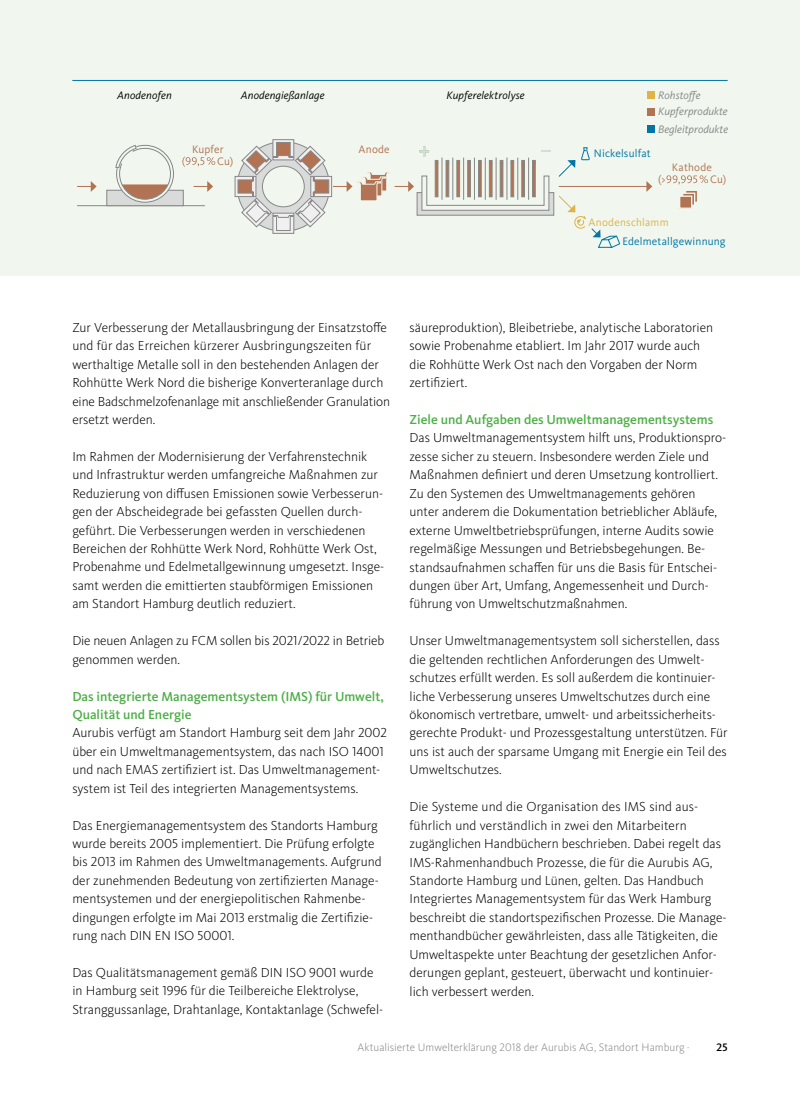
<style>
.page{position:relative;width:800px;height:1106px;background:#fff}
.page>*{position:absolute;margin:0;border:0;box-sizing:border-box;transform-origin:0 0}
.t1{font:300 13.5px/18.5px "Kievit Pro";color:#000}
.t2{font:500 13.5px/18.5px "Kievit Pro";color:#4daf46}
.t3{font:300 11.25px "Kievit Pro";letter-spacing:.005em;color:#868786}
.t4{font:italic 11.25px "Kievit Pro";letter-spacing:.01em;color:#000}
.t5{font:italic 11.25px/16.4px "Kievit Pro";color:#868786}
.t6{font:11.25px "Kievit Pro";letter-spacing:.015em;color:#0075a6}
.t7{font:11.25px "Kievit Pro";letter-spacing:.01em;color:#b17353}
.t8{font:11.25px "Kievit Pro";letter-spacing:.015em;color:#dfb346}
.t9{font:500 11.25px "Kievit Pro";color:#000}
</style>
<div class="page">
<div style="left:0;top:0;width:799px;height:275px;background:#f1f7ee"></div>
<div style="left:646px;top:91px;width:8px;height:8px;background:#dfb346"></div>
<div style="left:646px;top:108px;width:8px;height:8px;background:#b17353"></div>
<div style="left:646px;top:125px;width:8px;height:8px;background:#0075a6"></div>
<hr style="left:558px;top:186px;width:89px;height:1px;background:#b17353">
<svg style="left:646px;top:181px;width:6px;height:11px"></svg>
<svg style="left:193px;top:181px;width:20px;height:11px"></svg>
<svg style="left:77px;top:181px;width:20px;height:11px"></svg>
<svg style="left:182px;top:157px;width:33px;height:10px"></svg>
<svg style="left:666px;top:175px;width:42px;height:9px"></svg>
<div style="left:272px;top:139px;width:22px;height:21px;background:#f0f0f0;border:1px solid #868786"></div>
<svg style="left:235px;top:176px;width:2px;height:21px"></svg>
<svg style="left:686px;top:191px;width:11px;height:11px"></svg>
<svg style="left:683px;top:192px;width:12px;height:13px"></svg>
<div style="left:679px;top:196px;width:12px;height:12px;background:#b17353"></div>
<div style="left:678px;top:195px;width:14px;height:14px;border:1px solid #f1f7ee"></div>
<div style="left:106px;top:190px;width:77px;height:16px;background:#d9dada;border:1px solid #868786"></div>
<svg style="left:115px;top:144px;width:59px;height:58px"></svg>
<svg style="left:237px;top:142px;width:383px;height:106px"></svg>
<hr style="left:72px;top:80px;width:655px;height:1px;background:#0075a6">
<p class="t4" style="left:117px;top:88px;width:56px">Anodenofen</p>
<p class="t4" style="left:241px;top:88px;width:85px">Anodengießanlage</p>
<p class="t4" style="left:446px;top:88px;width:80px">Kupferelektrolyse</p>
<p class="t7" style="left:192px;top:142px;width:33px">Kupfer</p>
<p class="t7" style="left:358px;top:142px;width:33px">Anode</p>
<p class="t7" style="left:217px;top:154px;width:18px">Cu)</p>
<p class="t6" style="left:593px;top:147px;width:58px">Nickelsulfat</p>
<p class="t5" style="left:658px;top:87px;width:71px">Rohstoffe<br>Kupferprodukte</p>
<p class="t5" style="left:658px;top:121px;width:71px">Begleitprodukte</p>
<p class="t7" style="left:671px;top:160px;width:41px">Kathode</p>
<p class="t7" style="left:658px;top:172px;width:9px">(&gt;</p>
<p class="t7" style="left:709px;top:172px;width:18px">Cu)</p>
<p class="t8" style="left:588px;top:215px;width:81px">Anodenschlamm</p>
<p class="t6" style="left:622px;top:234px;width:104px">Edelmetallgewinnung</p>
<p class="t1" style="left:72px;top:318px;width:319px">Zur Verbesserung der Metallausbringung der Einsatzstoffe und für das Erreichen kürzerer Ausbringungszeiten für werthaltige Metalle soll in den bestehenden Anlagen der Rohhütte Werk Nord die bisherige Konverteranlage durch eine Badschmelzofenanlage mit anschließender Granulation ersetzt werden.</p>
<p class="t1" style="left:72px;top:447px;width:313px">Im Rahmen der Modernisierung der Verfahrenstechnik und Infrastruktur werden umfangreiche Maßnahmen zur Reduzierung von diffusen Emissionen sowie Verbesserun&shy;gen der Abscheidegrade bei gefassten Quellen durch&shy;geführt. Die Verbesserungen werden in verschiedenen Bereichen der Rohhütte Werk Nord, Rohhütte Werk Ost, Probenahme und Edelmetallgewinnung umgesetzt. Insge&shy;samt werden die emittierten staubförmigen Emissionen am Standort Hamburg deutlich reduziert.</p>
<p class="t1" style="left:72px;top:631px;width:313px">Die neuen Anlagen zu FCM sollen bis 2021/2022 in Betrieb genommen werden.</p>
<p class="t2" style="left:72px;top:686px;width:313px">Das integrierte Managementsystem (IMS) für Umwelt,<br>Qualität und Energie</p>
<p class="t1" style="left:72px;top:723px;width:316px">Aurubis verfügt am Standort Hamburg seit dem Jahr 2002 über ein Umweltmanagementsystem, das nach ISO 14001 und nach EMAS zertifiziert ist. Das Umweltmanagement&shy;system ist Teil des integrierten Managementsystems.</p>
<p class="t1" style="left:72px;top:815px;width:311px">Das Energiemanagementsystem des Standorts Hamburg wurde bereits 2005 implementiert. Die Prüfung erfolgte bis 2013 im Rahmen des Umweltmanagements. Aufgrund der zunehmenden Bedeutung von zertifizierten Manage&shy;mentsystemen und der energiepolitischen Rahmenbe&shy;dingungen erfolgte im Mai 2013 erstmalig die Zertifizie&shy;rung nach DIN EN ISO 50001.</p>
<p class="t1" style="left:72px;top:963px;width:312px">Das Qualitätsmanagement gemäß DIN ISO 9001 wurde in Hamburg seit 1996 für die Teilbereiche Elektrolyse,<br>Stranggussanlage, Drahtanlage, Kontaktanlage (Schwefel-</p>
<p class="t1" style="left:409px;top:318px;width:305px">säureproduktion), Bleibetriebe, analytische Laboratorien sowie Probenahme etabliert. Im Jahr 2017 wurde auch die Rohhütte Werk Ost nach den Vorgaben der Norm zertifiziert.</p>
<p class="t2" style="left:409px;top:410px;width:305px">Ziele und Aufgaben des Umweltmanagementsystems</p>
<p class="t1" style="left:409px;top:429px;width:318px">Das Umweltmanagementsystem hilft uns, Produktionspro&shy;zesse sicher zu steuern. Insbesondere werden Ziele und Maßnahmen definiert und deren Umsetzung kontrolliert.<br>Zu den Systemen des Umweltmanagements gehören unter anderem die Dokumentation betrieblicher Abläufe, externe Umweltbetriebsprüfungen, interne Audits sowie regelmäßige Messungen und Betriebsbegehungen. Be&shy;standsaufnahmen schaffen für uns die Basis für Entschei&shy;dungen über Art, Umfang, Angemessenheit und Durch&shy;führung von Umweltschutzmaßnahmen.</p>
<p class="t1" style="left:409px;top:631px;width:319px">Unser Umweltmanagementsystem soll sicherstellen, dass die geltenden rechtlichen Anforderungen des Umwelt&shy;schutzes erfüllt werden. Es soll außerdem die kontinuier&shy;liche Verbesserung unseres Umweltschutzes durch eine ökonomisch vertretbare, umwelt- und arbeitssicherheits&shy;gerechte Produkt- und Prozessgestaltung unterstützen. Für uns ist auch der sparsame Umgang mit Energie ein Teil des Umweltschutzes.</p>
<p class="t1" style="left:409px;top:797px;width:318px">Die Systeme und die Organisation des IMS sind aus&shy;führlich und verständlich in zwei den Mitarbeitern zugänglichen Handbüchern beschrieben. Dabei regelt das IMS-Rahmenhandbuch Prozesse, die für die Aurubis AG, Standorte Hamburg und Lünen, gelten. Das Handbuch Integriertes Managementsystem für das Werk Hamburg beschreibt die standortspezifischen Prozesse. Die Manage&shy;menthandbücher gewährleisten, dass alle Tätigkeiten, die Umweltaspekte unter Beachtung der gesetzlichen Anfor&shy;derungen geplant, gesteuert, überwacht und kontinuier&shy;lich verbessert werden.</p>
<p class="t3" style="left:357px;top:1040px;width:333px">Aktualisierte Umwelterklärung 2018 der Aurubis AG, Standort Hamburg ·</p>
<p class="t9" style="left:716px;top:1040px;width:13px">25</p>
</div>
